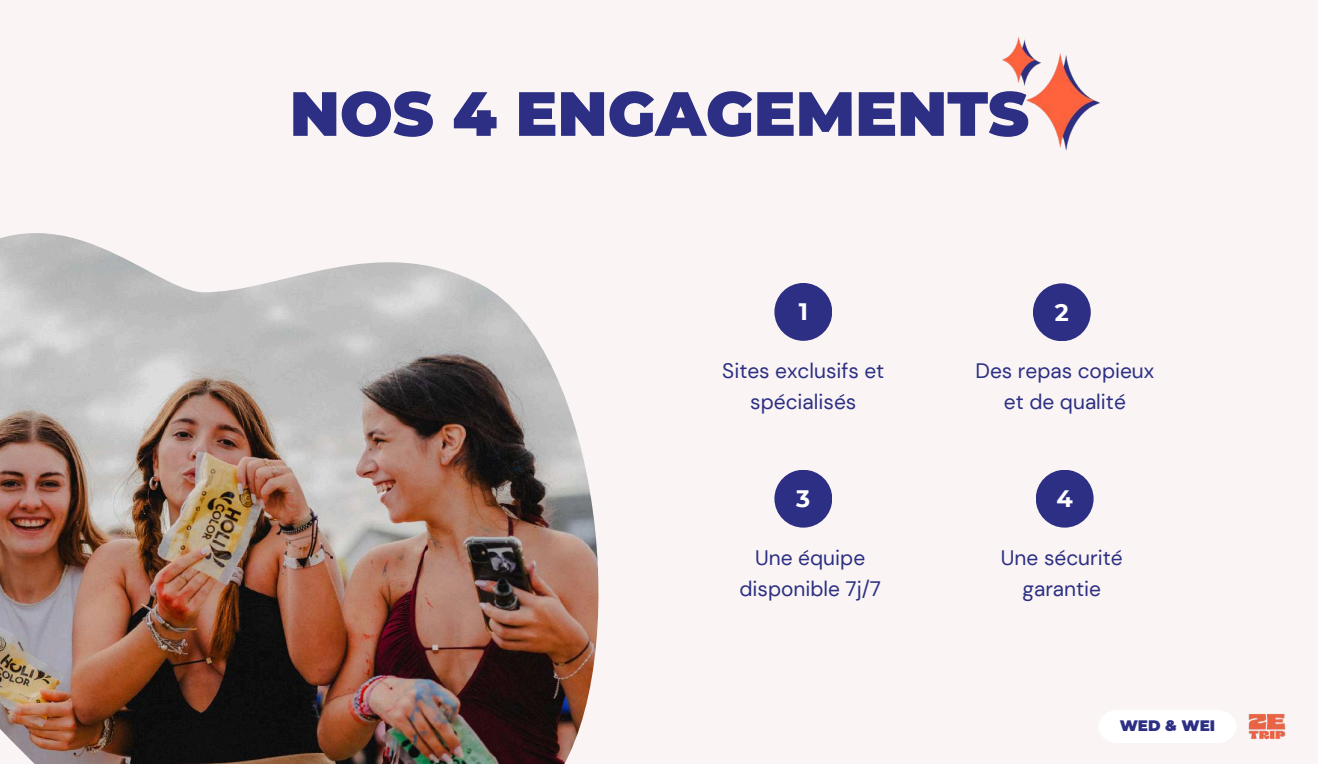
<style>
.page{position:relative;width:1318px;height:764px;background:#fff}
.page>*{position:absolute;margin:0;border:0;box-sizing:border-box;transform-origin:0 0}
.t1{font:900 62.38px "Montserrat";color:#2c2f83}
.t2{font:700 23.75px "Montserrat";color:#fff}
.t3{font:20.88px/31px "DM Sans";color:#2c2f83;text-align:center}
.t4{font:900 15.12px "Montserrat";color:#2c2f83}
</style>
<div class="page">
<div style="left:0;top:0;width:1317px;height:763px;background:#faf5f4"></div>
<div style="left:774px;top:283px;width:58px;height:57px;background:#2c2f83;border-radius:50%"></div>
<div style="left:774px;top:469px;width:58px;height:58px;background:#2c2f83;border-radius:50%"></div>
<div style="left:1032px;top:283px;width:58px;height:58px;background:#2c2f83;border-radius:50%"></div>
<div style="left:1035px;top:469px;width:58px;height:58px;background:#2c2f83;border-radius:50%"></div>
<img style="left:1002px;top:36px;width:98px;height:115px">
<img style="left:0;top:233px;width:598px;height:530px">
<img style="left:1248px;top:714px;width:38px;height:26px">
<div style="left:1099px;top:710px;width:137px;height:32px;background:#fff"></div>
<h1 class="t1" style="left:290px;top:75px;width:740px">NOS 4 ENGAGEMENTS</h1>
<p class="t2" style="left:798px;top:297px;width:11px">1</p>
<p class="t2" style="left:1054px;top:297px;width:16px">2</p>
<p class="t3" style="left:722px;top:355px;width:164px">Sites exclusifs et spécialisés</p>
<p class="t2" style="left:796px;top:483px;width:16px">3</p>
<p class="t3" style="left:739px;top:542px;width:143px">Une équipe disponible 7j/7</p>
<p class="t3" style="left:975px;top:355px;width:180px">Des repas copieux et de qualité</p>
<p class="t2" style="left:1056px;top:483px;width:18px">4</p>
<p class="t3" style="left:1000px;top:542px;width:123px">Une sécurité garantie</p>
<p class="t4" style="left:1119px;top:716px;width:97px">WED &amp; WEI</p>
</div>
